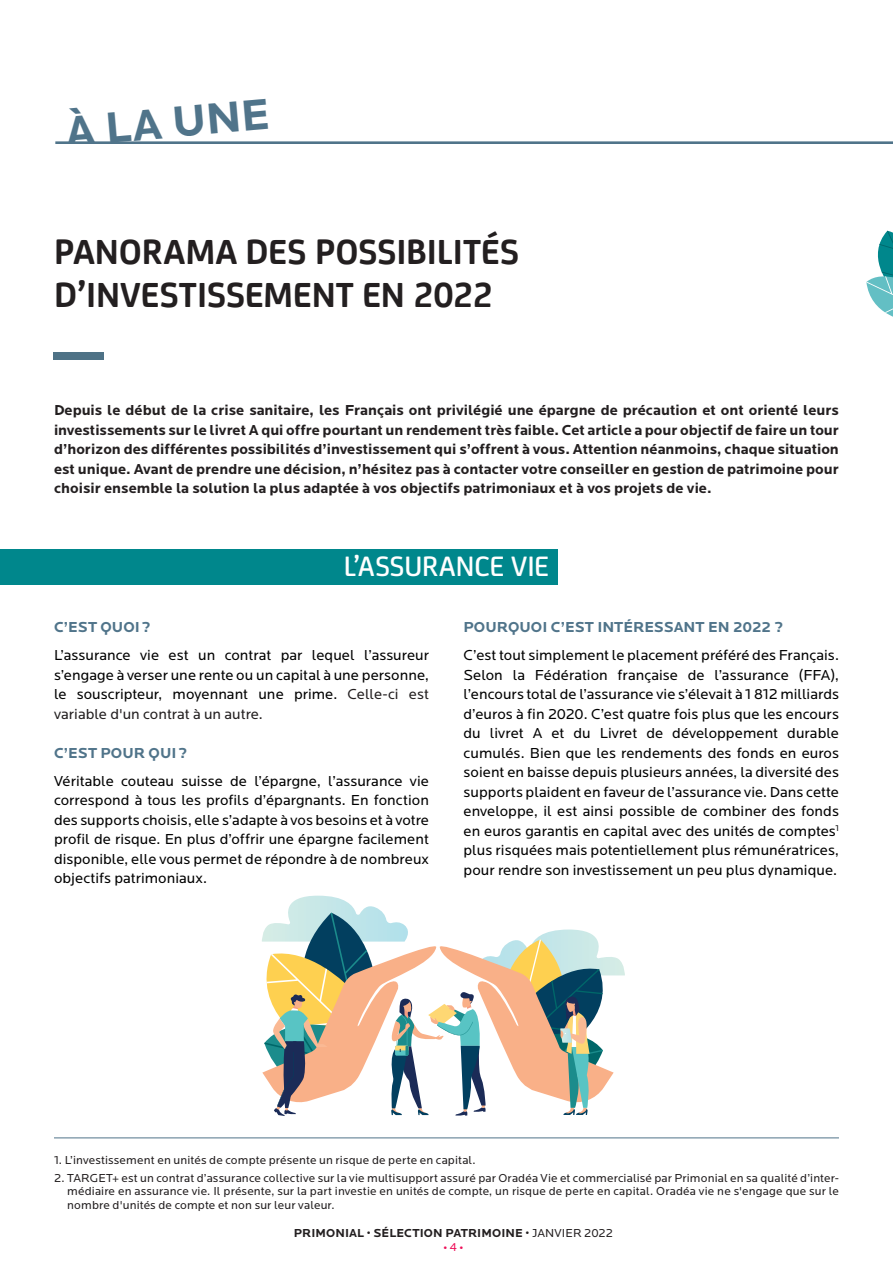
<style>
.page{position:relative;width:893px;height:1263px;background:#fff}
.page>*{position:absolute;margin:0;border:0;box-sizing:border-box;transform-origin:0 0}
.t1{font:700 45px "Locator";color:#50748a}
.t2{font:700 37.5px/43.5px "FS Joey";letter-spacing:-.005em;color:#231f20}
.t3{font:500 30px "FS Joey";color:#fff}
.t4{font:15px/19.5px "Locator";letter-spacing:.005em;color:#000001;text-align:justify}
.INTRO_OK{font:700 15px/19.5px "Locator";color:#231f20;text-align:justify}
.t5{font:700 15px "Locator";color:#50748a}
.t6{font:12px/13.5px "Locator";letter-spacing:.01em;color:#231f20;text-align:justify}
.t7{font:700 12px "Locator";letter-spacing:.005em;color:#231f20}
.t8{font:12px "Locator";color:#ee1059}
.s1{color:#231f20}
.s2{font-weight:300}
.s3{font-weight:400}
</style>
<div class="page">
<div style="left:0;top:549px;width:557px;height:35px;background:#00878c"></div>
<svg style="left:262px;top:896px;width:363px;height:220px"></svg>
<hr style="left:55px;top:141px;width:838px;height:3px;background:#50748a">
<svg style="left:866px;top:231px;width:27px;height:86px"></svg>
<div style="left:53px;top:352px;width:51px;height:8px;background:#4e7286"></div>
<hr style="left:54px;top:1137px;width:785px;height:1px;background:#50748a">
<p class="t1" style="left:63px;top:106px;width:206px;rotate:-5deg">À LA UNE</p>
<p class="t2" style="left:54px;top:227px;width:467px">PANORAMA DES POSSIBILITÉS<br>D’INVESTISSEMENT EN 2022</p>
<p class="INTRO_OK" style="left:54px;top:401px;width:786px">Depuis le début de la crise sanitaire, les Français ont privilégié une épargne de précaution et ont orienté leurs investissements sur le livret A qui offre pourtant un rendement très faible. Cet article a pour objectif de faire un tour d’horizon des différentes possibilités d’investissement qui s’offrent à vous. Attention néanmoins, chaque situation est unique. Avant de prendre une décision, n’hésitez pas à contacter votre conseiller en gestion de patrimoine pour choisir ensemble la solution la plus adaptée à vos objectifs patrimoniaux et à vos projets de vie.</p>
<p class="t3" style="left:344px;top:544px;width:207px">L’ASSURANCE VIE</p>
<p class="t5" style="left:54px;top:618px;width:98px">C’EST QUOI?</p>
<p class="t4" style="left:54px;top:646px;width:377px">L’assurance vie est un contrat par lequel l’assureur s’engage à verser une rente ou un capital à une personne, le souscripteur, moyennant une prime. <span class="s1">Celle-ci est variable d'un contrat à un autre.</span></p>
<p class="t5" style="left:54px;top:744px;width:135px">C’EST POUR QUI?</p>
<p class="t4" style="left:54px;top:771px;width:377px">Véritable couteau suisse de l’épargne, l’assurance vie correspond à tous les profils d’épargnants. En fonction des supports choisis, elle s’adapte à vos besoins et à votre profil de risque. En plus d’offrir une épargne facilement disponible, elle vous permet de répondre à de nombreux objectifs patrimoniaux.</p>
<p class="t5" style="left:463px;top:618px;width:321px">POURQUOI C’EST INTÉRESSANT EN 2022 ?</p>
<p class="t4" style="left:463px;top:646px;width:377px">C’est tout simplement le placement préféré des Français.<br>Selon la Fédération française de l’assurance (FFA), l’encours total de l’assurance vie s’élevait à 1 812 milliards d’euros à fin 2020. C’est quatre fois plus que les encours du livret A et du Livret de développement durable cumulés. Bien que les rendements des fonds en euros soient en baisse depuis plusieurs années, la diversité des supports plaident en faveur de l’assurance vie. Dans cette enveloppe, il est ainsi possible de combiner des fonds en euros garantis en capital avec des unités de comptes<sup>1 </sup>plus risquées mais potentiellement plus rémunératrices, pour rendre son investissement un peu plus dynamique.</p>
<p class="t6" style="left:54px;top:1154px;width:423px">1. L’investissement en unités de compte présente un risque de perte en capital.</p>
<p class="t6" style="left:67px;top:1171px;width:773px;text-indent:-13px">2. TARGET+ est un contrat d’assurance collective sur la vie multisupport assuré par Oradéa Vie et commercialisé par Primonial en sa qualité d’inter&shy;médiaire en assurance vie. Il présente, sur la part investie en unités de compte, un risque de perte en capital. Oradéa vie ne s'engage que sur le nombre d'unités de compte et non sur leur valeur.</p>
<p class="t7" style="left:294px;top:1226px;width:321px">PRIMONIAL <span class="s2">•</span> SÉLECTION PATRIMOINE <span class="s2">•</span> <span class="s3">JANVIER 2022</span></p>
<p class="t8" style="left:443px;top:1240px;width:22px">• 4 <span class="s2">•</span></p>
</div>
